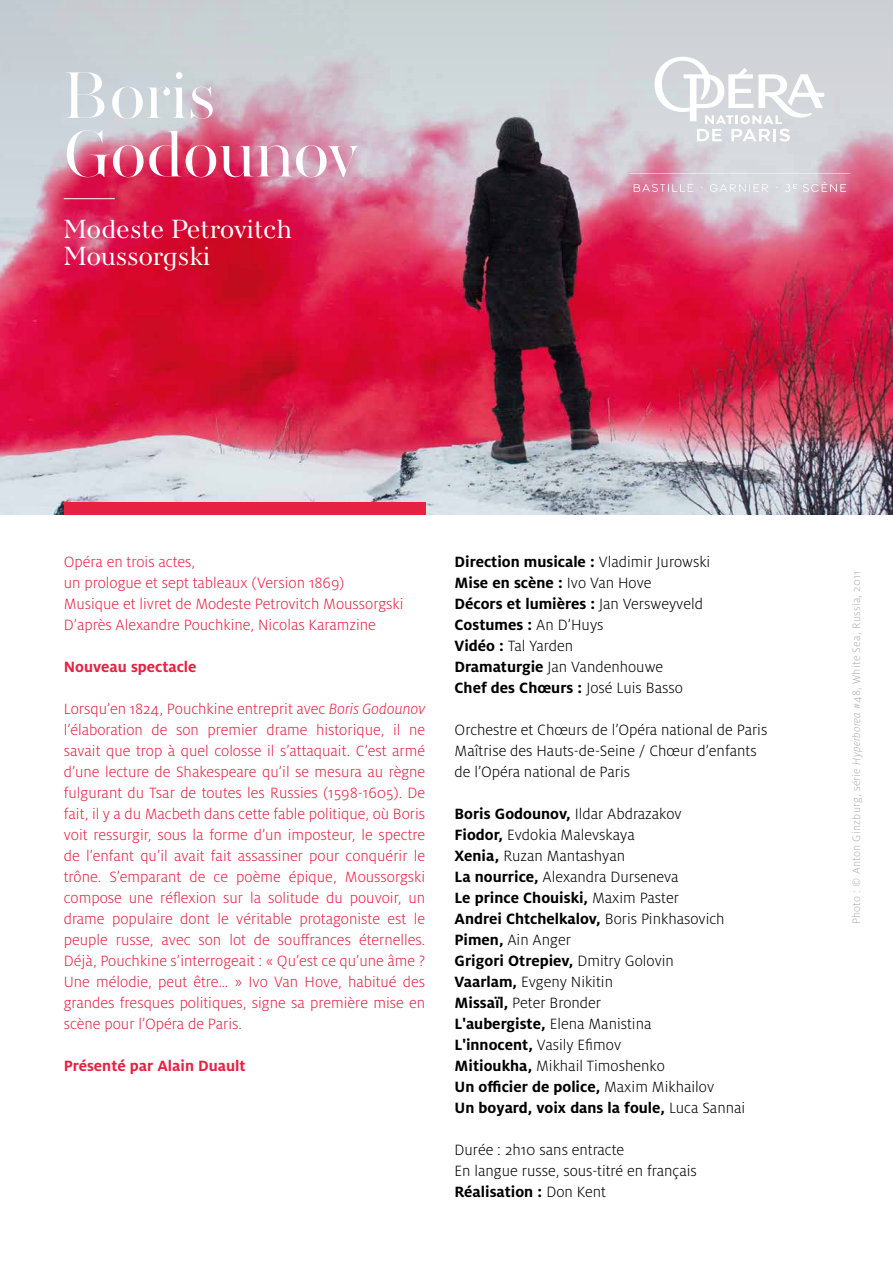
<style>
.page{position:relative;width:893px;height:1263px;background:#fff}
.page>*{position:absolute;margin:0;border:0;box-sizing:border-box;transform-origin:0 0}
.t1{font:67.5px/58.5px "AW Conqueror Didot Light 96";color:#fff}
.t2{font:27px/27px "AW Conqueror Didot Light 18";letter-spacing:.005em;color:#fff}
.t3{font:300 16.5px/21px "Milo OT";color:#e62243}
.t4{font:300 16.5px/21px "Milo OT";color:#000}
.t5{font:700 16.5px/21px "Milo OT";color:#000}
.t6{font:700 16.5px "Milo OT";color:#e62243}
.t7{font:300 12px "Milo OT";letter-spacing:.02em;color:#b3b2b2}
.s1{font-style:italic}
.s2{font-weight:300}
.s3{font-weight:700}
</style>
<div class="page">
<img style="left:0;top:447px;width:893px;height:67px">
<img style="left:0;top:0;width:893px;height:447px">
<div style="left:64px;top:502px;width:361px;height:12px;background:#e62243"></div>
<hr style="left:64px;top:198px;width:51px;height:1px;background:#fff">
<svg style="left:803px;top:182px;width:43px;height:10px"></svg>
<svg style="left:785px;top:184px;width:12px;height:8px"></svg>
<svg style="left:634px;top:184px;width:59px;height:8px"></svg>
<svg style="left:710px;top:184px;width:58px;height:8px"></svg>
<svg style="left:629px;top:173px;width:221px;height:1px"></svg>
<svg style="left:655px;top:57px;width:169px;height:85px"></svg>
<h1 class="t1" style="left:64px;top:65px;width:297px">Boris<br>Godounov</h1>
<h2 class="t2" style="left:64px;top:215px;width:229px">Modeste Petrovitch<br>Moussorgski</h2>
<p class="t3" style="left:64px;top:552px;width:341px">Opéra en trois actes,<br>un prologue et sept tableaux (Version 1869)<br>Musique et livret de Modeste Petrovitch Moussorgski D’après Alexandre Pouchkine, Nicolas Karamzine</p>
<p class="t6" style="left:64px;top:658px;width:134px">Nouveau spectacle</p>
<p class="t3" style="left:64px;top:699px;width:363px;text-align:justify">Lorsqu’en 1824, Pouchkine entreprit avec <span class="s1">Boris Godounov </span>l’élaboration de son premier drame historique, il ne savait que trop à quel colosse il s’attaquait. C’est armé d’une lecture de Shakespeare qu’il se mesura au règne fulgurant du Tsar de toutes les Russies (1598-1605). De fait, il y a du Macbeth dans cette fable politique, où Boris voit ressurgir, sous la forme d’un imposteur, le spectre de l’enfant qu’il avait fait assassiner pour conquérir le trône. S’emparant de ce poème épique, Moussorgski compose une réflexion sur la solitude du pouvoir, un drame populaire dont le véritable protagoniste est le peuple russe, avec son lot de souffrances éternelles.<br>Déjà, Pouchkine s’interrogeait : « Qu’est ce qu’une âme ?<br>Une mélodie, peut être… » Ivo Van Hove, habitué des grandes fresques politiques, signe sa première mise en scène pour l’Opéra de Paris.</p>
<p class="t6" style="left:64px;top:1057px;width:183px">Présenté par Alain Duault</p>
<p class="t5" style="left:455px;top:551px;width:257px">Direction musicale : <span class="s2">Vladimir Jurowski<br></span>Mise en scène : <span class="s2">Ivo Van Hove<br></span>Décors et lumières : <span class="s2">Jan Versweyveld<br></span>Costumes : <span class="s2">An D’Huys<br></span>Vidéo : <span class="s2">Tal Yarden<br></span>Dramaturgie <span class="s2">Jan Vandenhouwe<br></span>Chef des Chœurs : <span class="s2">José Luis Basso</span></p>
<p class="t4" style="left:455px;top:720px;width:314px">Orchestre et Chœurs de l’Opéra national de Paris<br>Maîtrise des Hauts-de-Seine / Chœur d’enfants de l’Opéra national de Paris</p>
<p class="t4" style="left:455px;top:804px;width:292px"><span class="s3">Boris Godounov,</span> Ildar Abdrazakov<br><span class="s3">Fiodor,</span> Evdokia Malevskaya<br><span class="s3">Xenia,</span> Ruzan Mantashyan<br><span class="s3">La nourrice,</span> Alexandra Durseneva<br><span class="s3">Le prince Chouiski,</span> Maxim Paster<br><span class="s3">Andrei Chtchelkalov,</span> Boris Pinkhasovich<br><span class="s3">Pimen,</span> Ain Anger<br><span class="s3">Grigori Otrepiev,</span> Dmitry Golovin<br><span class="s3">Vaarlam,</span> Evgeny Nikitin<br><span class="s3">Missaïl,</span> Peter Bronder<br><span class="s3">L'aubergiste,</span> Elena Manistina<br><span class="s3">L'innocent,</span> Vasily Efimov<br><span class="s3">Mitioukha,</span> Mikhail Timoshenko<br><span class="s3">Un officier de police,</span> Maxim Mikhailov<br><span class="s3">Un boyard, voix dans la foule,</span> Luca Sannai</p>
<p class="t4" style="left:455px;top:1140px;width:244px">Durée : 2h10 sans entracte<br>En langue russe, sous-titré en français<br><span class="s3">Réalisation :</span> Don Kent</p>
<p class="t7" style="left:850px;top:924px;width:355px;rotate:-90deg">Photo : © Anton Ginzburg, série <span class="s1">Hyperborea</span> #48, White Sea, Russia, 2011</p>
</div>
